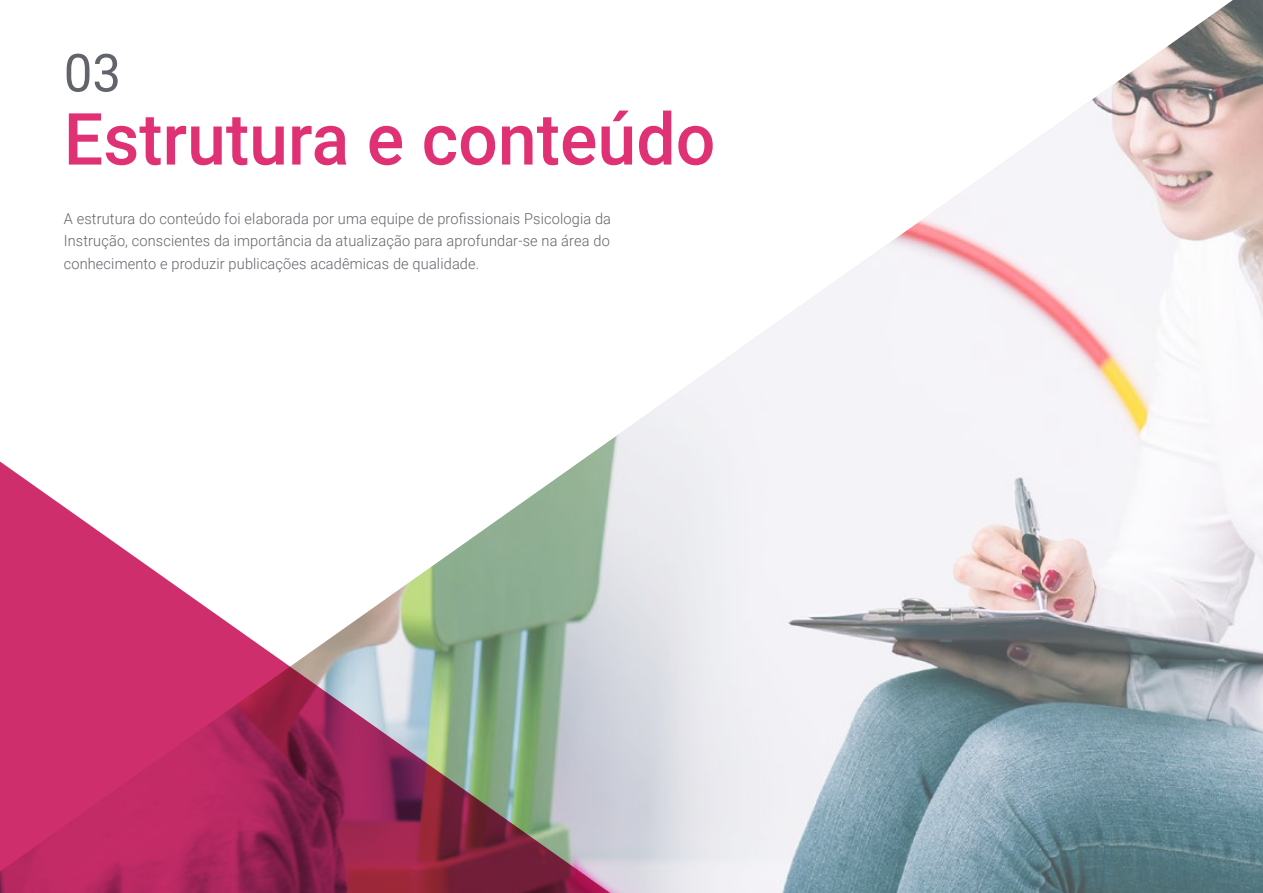
<style>
.page{position:relative;width:1263px;height:893px;background:#fff}
.page>*{position:absolute;margin:0;border:0;box-sizing:border-box;transform-origin:0 0}
.t1{font:500 72px "Roboto";color:#df3174}
.t2{font:52.5px "Roboto";color:#61646a}
.t3{font:300 15px/22.5px "Roboto";letter-spacing:.01em;color:#61646a;text-align:justify}
</style>
<div class="page">
<img style="left:602px;top:0;width:661px;height:893px">
<svg style="left:0;top:446px;width:640px;height:447px"></svg>
<h2 class="t2" style="left:64px;top:36px;width:59px">03</h2>
<h1 class="t1" style="left:64px;top:89px;width:653px">Estrutura e conteúdo</h1>
<p class="t3" style="left:64px;top:207px;width:549px">A estrutura do conteúdo foi elaborada por uma equipe de profissionais Psicologia da Instrução, conscientes da importância da atualização para aprofundar-se na área do conhecimento e produzir publicações acadêmicas de qualidade.</p>
</div>
